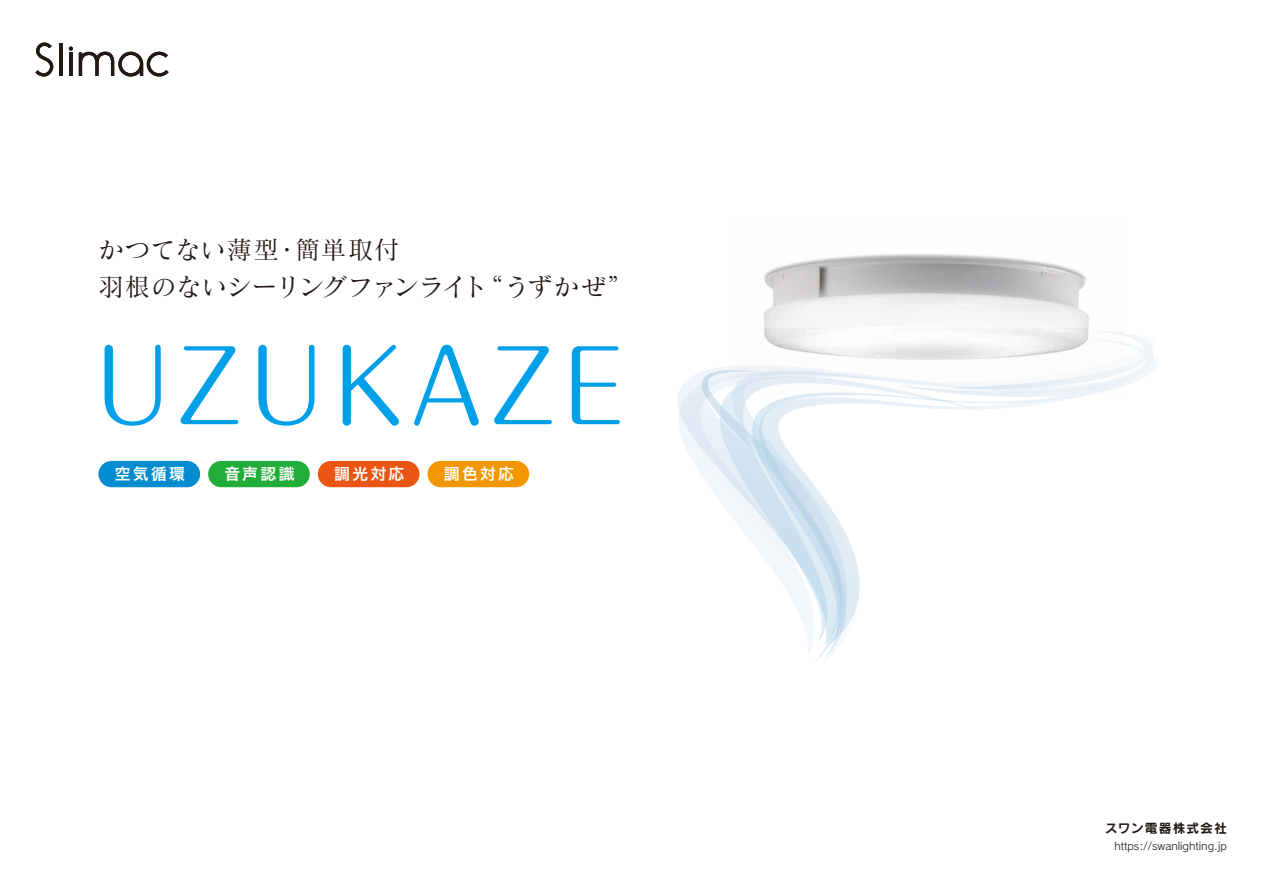
<style>
.page{position:relative;width:1263px;height:893px;background:#fff}
.page>*{position:absolute;margin:0;border:0;box-sizing:border-box;transform-origin:0 0}
.t1{font:99.75px "Maru Fo Pro";letter-spacing:.08em;color:#00a0e9}
.t2{font:25.2px/36.8px "Matisse Pro M";letter-spacing:.015em;color:#221815}
.t3{font:16.5px "Koburina Go Std W6";letter-spacing:.105em;color:#fff}
.t4{font:12.75px "Rodin Pro N B";letter-spacing:.08em;color:#221815}
.t5{font:10.65px "Rodin Pro N M";color:#221815}
</style>
<div class="page">
<img style="left:764px;top:254px;width:325px;height:75px">
<div style="left:98px;top:461px;width:102px;height:26px;background:#008ccf;border-radius:13px"></div>
<div style="left:208px;top:461px;width:102px;height:26px;background:#22ac38;border-radius:13px"></div>
<div style="left:318px;top:461px;width:101px;height:26px;background:#ea5514;border-radius:13px"></div>
<div style="left:427px;top:461px;width:102px;height:26px;background:#f39700;border-radius:13px"></div>
<svg style="left:677px;top:334px;width:220px;height:141px"></svg>
<svg style="left:759px;top:348px;width:319px;height:60px"></svg>
<svg style="left:897px;top:331px;width:258px;height:66px"></svg>
<svg style="left:702px;top:370px;width:30px;height:131px"></svg>
<svg style="left:720px;top:376px;width:279px;height:140px"></svg>
<svg style="left:732px;top:370px;width:160px;height:292px"></svg>
<svg style="left:35px;top:42px;width:18px;height:35px"></svg>
<hr style="left:59px;top:43px;width:4px;height:33px;background:#221815">
<svg style="left:79px;top:52px;width:90px;height:25px"></svg>
<hr style="left:69px;top:52px;width:3px;height:24px;background:#221815">
<svg style="left:69px;top:47px;width:4px;height:4px"></svg>
<p class="t2" style="left:98px;top:231px;width:536px">かつてない薄型・簡単取付<br>羽根のないシーリングファンライト“うずかぜ”</p>
<h1 class="t1" style="left:96px;top:307px;width:529px">UZUKAZE</h1>
<p class="t3" style="left:114px;top:461px;width:72px">空気循環</p>
<p class="t3" style="left:224px;top:461px;width:72px">音声認識</p>
<p class="t3" style="left:334px;top:461px;width:72px">調光対応</p>
<p class="t3" style="left:444px;top:461px;width:72px">調色対応</p>
<p class="t4" style="left:1105px;top:819px;width:123px">スワン電器株式会社</p>
<p class="t5" style="left:1114px;top:839px;width:114px">https://swanlighting.jp</p>
</div>
